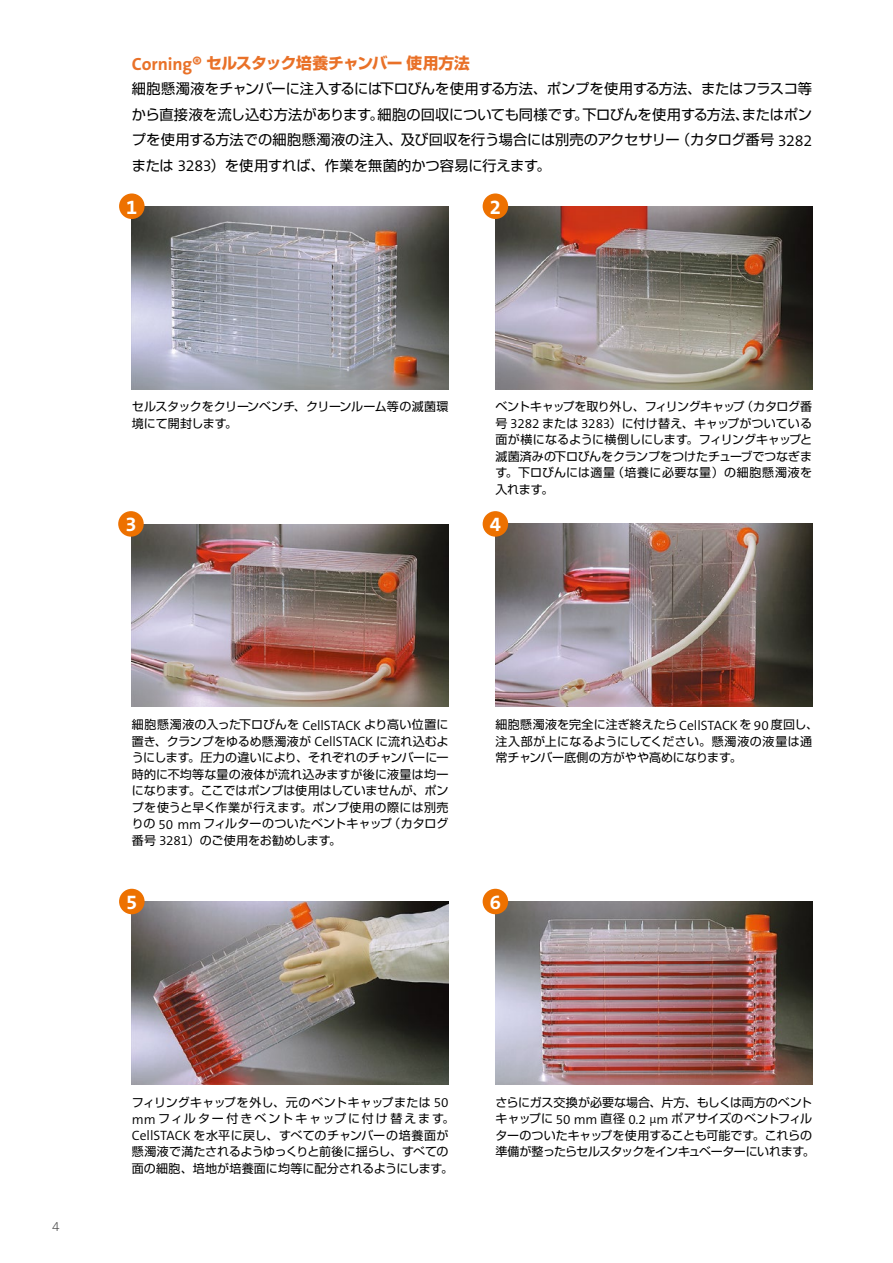
<style>
.page{position:relative;width:893px;height:1263px;background:#fff}
.page>*{position:absolute;margin:0;border:0;box-sizing:border-box;transform-origin:0 0}
.t1{font:700 20.4px "The Sans B W7";color:#fff}
.t2{font:700 15.75px "Shin Go Pro";letter-spacing:-.03em;color:#e97128}
.t3{font:14.25px/25.5px "Shin Go Pro";letter-spacing:-.01em;color:#000;text-align:justify}
.t4{font:200 13.5px "The Sans B W2";color:#000}
.t5{font:12px/16.5px "Shin Go Pro";color:#000}
.t6{font:12px/16.5px "Shin Go Pro";letter-spacing:-.02em;color:#000}
.s1{font-family:"The Sans B W7";font-size:17.85px}
.s2{font-family:"The Sans B W4";font-weight:300;font-size:16.05px}
.s3{font-family:"The Sans B W4";font-weight:300;font-size:13.5px}
.s4{font-family:"The Sans B W4";font-weight:300}
</style>
<div class="page">
<img style="left:132px;top:524px;width:317px;height:183px">
<img style="left:132px;top:901px;width:317px;height:183px">
<img style="left:495px;top:524px;width:317px;height:183px">
<img style="left:495px;top:901px;width:317px;height:183px">
<img style="left:495px;top:206px;width:317px;height:183px">
<img style="left:132px;top:206px;width:317px;height:183px">
<div style="left:119px;top:193px;width:26px;height:26px;background:#ed7100;border-radius:50%"></div>
<div style="left:118px;top:511px;width:26px;height:26px;background:#ed7100;border-radius:50%"></div>
<div style="left:119px;top:889px;width:26px;height:25px;background:#ed7100;border-radius:50%"></div>
<div style="left:483px;top:193px;width:25px;height:26px;background:#ed7100;border-radius:50%"></div>
<div style="left:483px;top:511px;width:25px;height:26px;background:#ed7100;border-radius:50%"></div>
<div style="left:483px;top:889px;width:25px;height:25px;background:#ed7100;border-radius:50%"></div>
<h2 class="t2" style="left:132px;top:51px;width:340px"><span class="s1">Corning®</span> セルスタック培養チャンバー使用方法</h2>
<p class="t3" style="left:132px;top:74px;width:682px">細胞懸濁液をチャンバーに注入するには下ロびんを使用する方法、ポンプを使用する方法、またはフラスコ等から直接液を流し込む方法があります。細胞の回収についても同様です。下ロびんを使用する方法、またはポンプを使用する方法での細胞懸濁液の注入、及び回収を行う場合には別売のアクセサリー（カタログ番号 <span class="s2">3282</span>または <span class="s2">3283</span>）を使用すれば、作業を無菌的かつ容易に行えます。</p>
<h1 class="t1" style="left:126px;top:194px;width:13px">1</h1>
<h1 class="t1" style="left:490px;top:194px;width:13px">2</h1>
<p class="t5" style="left:132px;top:397px;width:318px">セルスタックをクリーンベンチ、クリーンルーム等の滅菌環境にて開封します。</p>
<h1 class="t1" style="left:125px;top:511px;width:13px">3</h1>
<p class="t5" style="left:495px;top:397px;width:318px;text-align:justify">ベントキャップを取り外し、フィリングキャップ（カタログ番号 <span class="s3">3282</span> または <span class="s3">3283</span>）に付け替え、キャップがついている面が横になるように横倒しにします。フィリングキャップと滅菌済みの下ロびんをクランプをつけたチューブでつなぎます。下ロびんには適量（培養に必要な量）の細胞懸濁液を入れます。</p>
<h1 class="t1" style="left:490px;top:511px;width:13px">4</h1>
<p class="t5" style="left:132px;top:715px;width:318px;text-align:justify">細胞懸濁液の入った下ロびんを <span class="s3">CellSTACK</span> より高い位置に置き、クランプをゆるめ懸濁液が <span class="s3">CellSTACK</span> に流れ込むようにします。圧力の違いにより、それぞれのチャンバーに一時的に不均等な量の液体が流れ込みますが後に液量は均一になります。ここではポンプは使用はしていませんが、ポンプを使うと早く作業が行えます。ポンプ使用の際には別売りの <span class="s3">50 mm</span> フィルターのついたベントキャップ（カタログ番号 <span class="s3">3281</span>）のご使用をお勧めします。</p>
<h1 class="t1" style="left:126px;top:889px;width:13px">5</h1>
<p class="t5" style="left:495px;top:715px;width:324px">細胞懸濁液を完全に注ぎ終えたら <span class="s3">CellSTACK</span>を <span class="s3">90</span> 度回し、注入部が上になるようにしてください。懸濁液の液量は通常チャンバー底側の方がやや高めになります。</p>
<h1 class="t1" style="left:490px;top:889px;width:13px">6</h1>
<p class="t4" style="left:52px;top:1218px;width:9px">4</p>
<p class="t5" style="left:132px;top:1092px;width:324px">フィリングキャップを外し、元のベントキャップまたは <span class="s3">50 mm</span>フィルター付きベントキャップに付け替えます。<br><span class="s3">CellSTACK</span> を水平に戻し、すべてのチャンバーの培養面が懸濁液で満たされるようゆっくりと前後に揺らし、すべての面の細胞、培地が培養面に均等に配分されるようにします。</p>
<p class="t6" style="left:495px;top:1092px;width:321px">さらにガス交換が必要な場合、片方、もしくは両方のベントキャップに <span class="s3">50 mm</span> 直径 <span class="s3">0.2</span> <span class="s4">µ</span><span class="s3">m</span> ポアサイズのベントフィルターのついたキャップを使用することも可能です。これらの準備が整ったらセルスタックをインキュベーターにいれます。</p>
</div>
